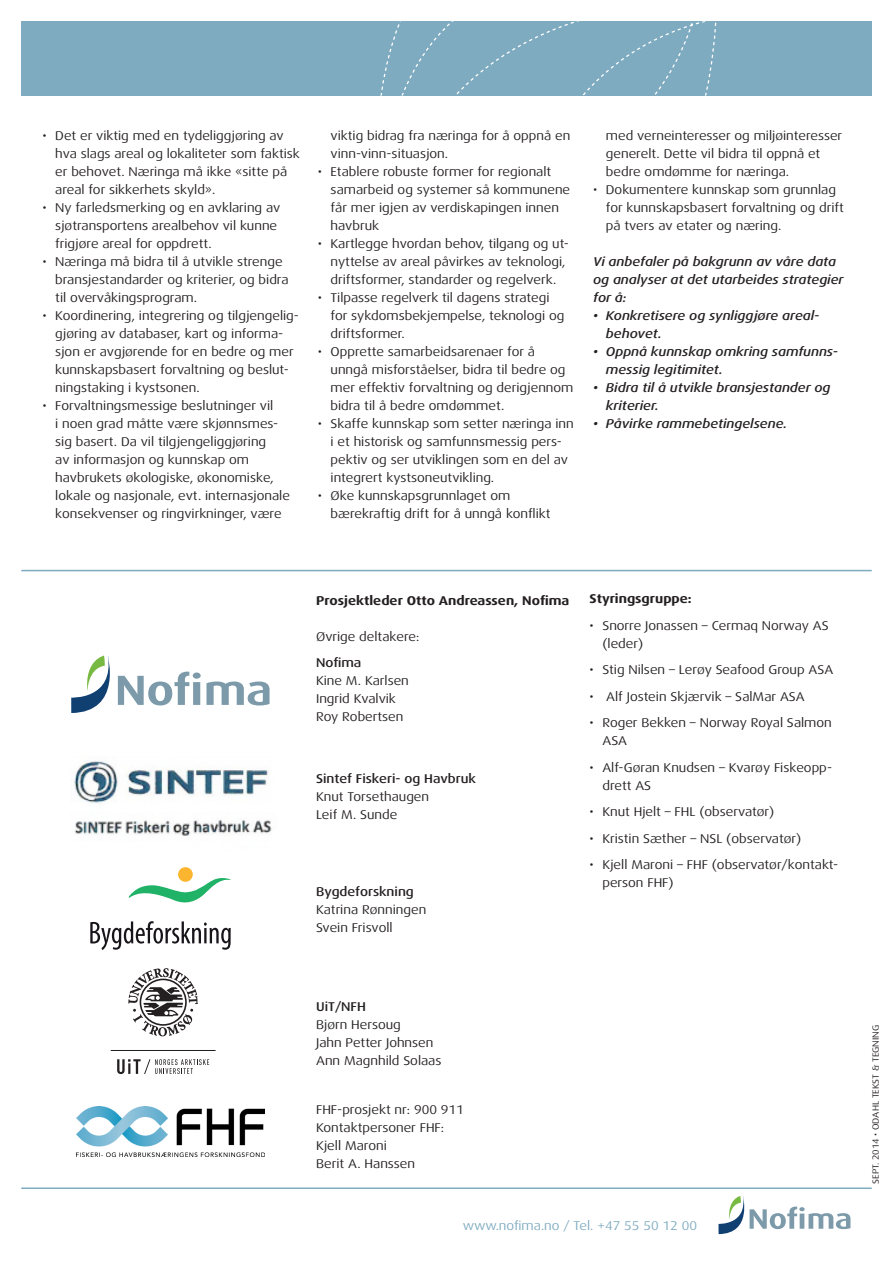
<style>
.page{position:relative;width:893px;height:1263px;background:#fff}
.page>*{position:absolute;margin:0;border:0;box-sizing:border-box;transform-origin:0 0}
.Brødtekst{font:12.75px/18px "Dax Wide";color:#231f20}
.Brødtekst-2{font:italic 500 12.75px/18px "Dax Wide";color:#231f20}
.Brødtekst-3{font:500 12.75px "Dax Wide";color:#231f20}
.Brødtekst-4{font:700 12.75px "Dax Wide";color:#231f20}
.t1{font:12.75px "Dax Wide";color:#7fabc0}
.Brødtekst-5{font:9px "Dax Wide";color:#231f20}
</style>
<div class="page">
<hr style="left:21px;top:570px;width:851px;height:1px;background:#7fabc0">
<hr style="left:21px;top:1187px;width:851px;height:2px;background:#7fabc0">
<svg style="left:718px;top:1196px;width:132px;height:38px"></svg>
<div style="left:21px;top:21px;width:851px;height:75px;background:#7fabc0"></div>
<svg style="left:380px;top:21px;width:337px;height:75px"></svg>
<img style="left:77px;top:1106px;width:188px;height:51px">
<svg style="left:128px;top:968px;width:70px;height:68px"></svg>
<hr style="left:111px;top:1050px;width:105px;height:1px;background:#231f20">
<svg style="left:117px;top:1059px;width:92px;height:15px"></svg>
<img style="left:71px;top:760px;width:201px;height:76px">
<svg style="left:129px;top:877px;width:101px;height:26px"></svg>
<div style="left:178px;top:867px;width:15px;height:15px;background:#fcb52e;border-radius:50%"></div>
<svg style="left:90px;top:921px;width:141px;height:29px"></svg>
<svg style="left:71px;top:656px;width:199px;height:57px"></svg>
<p class="Brødtekst" style="left:55px;top:126px;width:246px;text-indent:-13px">• Det er viktig med en tydeliggjøring av hva slags areal og lokaliteter som faktisk er behovet. Næringa må ikke «sitte på areal for sikkerhets skyld».</p>
<p class="Brødtekst" style="left:55px;top:198px;width:227px;text-indent:-13px">• Ny farledsmerking og en avklaring av sjøtransportens arealbehov vil kunne frigjøre areal for oppdrett.</p>
<p class="Brødtekst" style="left:55px;top:252px;width:235px;text-indent:-13px">• Næringa må bidra til å utvikle strenge bransjestandarder og kriterier, og bidra til overvåkingsprogram.</p>
<p class="Brødtekst" style="left:55px;top:306px;width:245px;text-indent:-13px">• Koordinering, integrering og tilgjengelig&shy;gjøring av databaser, kart og informa&shy;sjon er avgjørende for en bedre og mer kunnskapsbasert forvaltning og beslut&shy;ningstaking i kystsonen.</p>
<p class="Brødtekst" style="left:55px;top:396px;width:236px;text-indent:-13px">• Forvaltningsmessige beslutninger vil<br>i noen grad måtte være skjønnsmes&shy;sig basert. Da vil tilgjengeliggjøring<br>av informasjon og kunnskap om havbrukets økologiske, økonomiske, lokale og nasjonale, evt. internasjonale konsekvenser og ringvirkninger, være</p>
<p class="Brødtekst" style="left:331px;top:126px;width:241px">viktig bidrag fra næringa for å oppnå en vinn-vinn-situasjon.</p>
<p class="Brødtekst" style="left:331px;top:162px;width:241px;text-indent:-13px">• Etablere robuste former for regionalt samarbeid og systemer så kommunene får mer igjen av verdiskapingen innen havbruk</p>
<p class="Brødtekst" style="left:331px;top:234px;width:240px;text-indent:-13px">• Kartlegge hvordan behov, tilgang og ut&shy;nyttelse av areal påvirkes av teknologi, driftsformer, standarder og regelverk.</p>
<p class="Brødtekst" style="left:331px;top:288px;width:235px;text-indent:-13px">• Tilpasse regelverk til dagens strategi for sykdomsbekjempelse, teknologi og driftsformer.</p>
<p class="Brødtekst" style="left:331px;top:342px;width:244px;text-indent:-13px">• Opprette samarbeidsarenaer for å unngå misforståelser, bidra til bedre og mer -effektiv forvaltning og derigjennom bidra til å bedre omdømmet.</p>
<p class="Brødtekst" style="left:331px;top:414px;width:245px;text-indent:-13px">• Skaffe kunnskap som setter næringa inn i et historisk og samfunnsmessig pers&shy;pektiv og ser utviklingen som en del av integrert kystsoneutvikling.</p>
<p class="Brødtekst" style="left:331px;top:486px;width:221px;text-indent:-13px">• Øke kunnskapsgrunnlaget om bærekraftig drift for å unngå konflikt</p>
<p class="Brødtekst" style="left:606px;top:126px;width:238px">med verneinteresser og miljøinteresser generelt. Dette vil bidra til oppnå et bedre omdømme for næringa.</p>
<p class="Brødtekst" style="left:606px;top:180px;width:239px;text-indent:-13px">• Dokumentere kunnskap som grunnlag for kunnskapsbasert forvaltning og drift på tvers av etater og næring.</p>
<p class="Brødtekst-2" style="left:593px;top:252px;width:252px">Vi anbefaler på bakgrunn av våre data og analyser at det utarbeides strategier for å:</p>
<p class="Brødtekst-2" style="left:606px;top:306px;width:215px;text-indent:-13px">• Konkretisere og synliggjøre areal&shy;behovet.</p>
<p class="Brødtekst-2" style="left:606px;top:342px;width:234px;text-indent:-13px">• Oppnå kunnskap omkring samfunns&shy;messig legitimitet.</p>
<p class="Brødtekst-2" style="left:606px;top:378px;width:226px;text-indent:-13px">• Bidra til å utvikle bransjestander og kriterier.</p>
<p class="Brødtekst-2" style="left:593px;top:414px;width:195px">• Påvirke rammebetingelsene.</p>
<p class="Brødtekst-4" style="left:316px;top:593px;width:255px">Prosjektleder Otto Andreassen, Nofima</p>
<p class="Brødtekst" style="left:316px;top:628px;width:105px">Øvrige deltakere:</p>
<p class="Brødtekst-3" style="left:316px;top:655px;width:47px">Nofima</p>
<p class="Brødtekst" style="left:316px;top:671px;width:94px">Kine M. Karlsen</p>
<p class="Brødtekst" style="left:316px;top:689px;width:81px">Ingrid Kvalvik</p>
<p class="Brødtekst" style="left:316px;top:707px;width:89px">Roy Robertsen</p>
<p class="Brødtekst-3" style="left:316px;top:772px;width:161px">Sintef Fiskeri- og Havbruk</p>
<p class="Brødtekst" style="left:316px;top:788px;width:115px">Knut Torsethaugen</p>
<p class="Brødtekst" style="left:316px;top:806px;width:83px">Leif M. Sunde</p>
<p class="Brødtekst-3" style="left:316px;top:884px;width:99px">Bygdeforskning</p>
<p class="Brødtekst" style="left:316px;top:901px;width:112px">Katrina Rønningen</p>
<p class="Brødtekst" style="left:316px;top:919px;width:78px">Svein Frisvoll</p>
<p class="Brødtekst-4" style="left:590px;top:592px;width:104px">Styringsgruppe:</p>
<p class="Brødtekst" style="left:602px;top:617px;width:228px;text-indent:-13px">• Snorre Jonassen – Cermaq Norway AS (leder)</p>
<p class="Brødtekst" style="left:590px;top:661px;width:245px">• Stig Nilsen – Lerøy Seafood Group ASA</p>
<p class="Brødtekst" style="left:590px;top:688px;width:217px">• Alf Jostein Skjærvik – SalMar ASA</p>
<p class="Brødtekst" style="left:602px;top:714px;width:231px;text-indent:-13px">• Roger Bekken – Norway Royal Salmon<br>ASA</p>
<p class="Brødtekst" style="left:602px;top:759px;width:231px;text-indent:-13px">• Alf-Gøran Knudsen – Kvarøy Fiskeopp&shy;drett AS</p>
<p class="Brødtekst" style="left:590px;top:803px;width:186px">• Knut Hjelt – FHL (observatør)</p>
<p class="Brødtekst" style="left:590px;top:830px;width:213px">• Kristin Sæther – NSL (observatør)</p>
<p class="Brødtekst" style="left:602px;top:856px;width:237px;text-indent:-13px">• Kjell Maroni – FHF (observatør/kontakt&shy;person FHF)</p>
<p class="Brødtekst-3" style="left:316px;top:999px;width:51px">UiT/NFH</p>
<p class="Brødtekst" style="left:316px;top:1016px;width:86px">Bjørn Hersoug</p>
<p class="Brødtekst" style="left:316px;top:1034px;width:119px">Jahn Petter Johnsen</p>
<p class="Brødtekst" style="left:316px;top:1052px;width:127px">Ann Magnhild Solaas</p>
<p class="Brødtekst" style="left:316px;top:1101px;width:149px">FHF-prosjekt nr: 900 911<br>Kontaktpersoner FHF:<br>Kjell Maroni<br>Berit A. Hanssen</p>
<p class="t1" style="left:463px;top:1219px;width:236px">www.nofima.no / Tel. +47 55 50 12 00</p>
<p class="Brødtekst-5" style="left:871px;top:1183px;width:160px;rotate:-90deg">SEPT. 2014 • ODAHL TEKST &amp; TEGNING</p>
</div>
